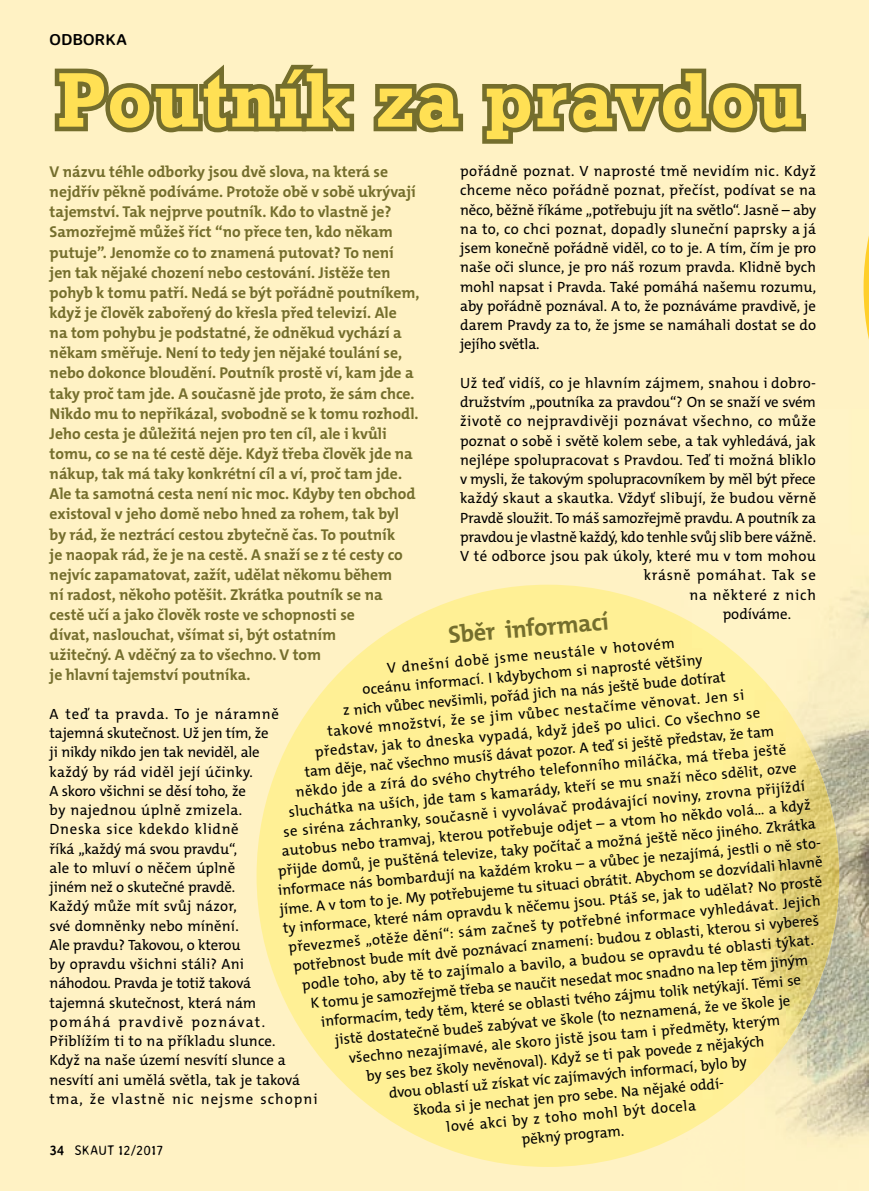
<style>
.page{position:relative;width:869px;height:1191px;background:#fff}
.page>*{position:absolute;margin:0;border:0;box-sizing:border-box;transform-origin:0 0}
.t1{font:77px "Geometric Slabserif 712 Md AT Bold";letter-spacing:.05em;color:#ffe054}
.t2{font:700 24.5px "The Mix C5";color:#746e2d}
.t3{font:700 15.75px/20.1px "The Mix C5";color:#746e2d}
.t4{font:700 15.75px "Averia Sans Libre";color:#000;scale:1.08 1}
.t5{font:14.88px/19.2px "The Mix C5";letter-spacing:.005em;color:#000}
.t6{font:14.88px "The Mix C5";letter-spacing:.035em;color:#000}
.t7{font:14.88px "The Mix C5";letter-spacing:.025em;color:#000}
.t8{font:14.88px "The Mix C5";letter-spacing:.05em;color:#000}
.t9{font:300 14px "Averia Sans Libre";letter-spacing:.01em;color:#000;scale:.95 1}
.s1{font-weight:700}
</style>
<div class="page">
<div style="left:0;top:0;width:868px;height:1191px;background:#fff2c4"></div>
<img style="left:838px;top:709px;width:30px;height:60px">
<img style="left:806px;top:769px;width:62px;height:370px">
<img style="left:786px;top:1077px;width:20px;height:53px">
<svg style="left:256px;top:584px;width:425px;height:583px;fill:#fff095"></svg>
<img style="left:681px;top:617px;width:105px;height:517px">
<img style="left:786px;top:705px;width:52px;height:372px">
<svg style="left:863px;top:241px;width:5px;height:94px"></svg>
<svg style="left:54px;top:64px;width:301px;height:69px"></svg>
<svg style="left:373px;top:83px;width:91px;height:50px;background:#8c8547"></svg>
<svg style="left:482px;top:68px;width:324px;height:76px"></svg>
<p class="t4" style="left:50px;top:30px;width:73px">ODBORka</p>
<h1 class="t1" style="left:58px;top:55px;width:745px">Poutník za pravdou</h1>
<p class="t5" style="left:460px;top:162px;width:357px;text-align:justify">pořádně poznat. V naprosté tmě nevidím nic. Když chceme něco pořádně poznat, přečíst, podívat se na něco, běžně říkáme „potřebuju jít na světlo“. Jasně – aby na to, co chci poznat, dopadly sluneční paprsky a já jsem konečně pořádně viděl, co to je. A tím, čím je pro naše oči slunce, je pro náš rozum pravda. Klidně bych mohl napsat i Pravda. Také pomáhá našemu rozumu, aby pořádně poznával. A to, že poznáváme pravdivě, je darem Pravdy za to, že jsme se namáhali dostat se do jejího světla.</p>
<p class="t7" style="left:460px;top:373px;width:357px">Už teď vidíš, co je hlavním zájmem, snahou i do bro-</p>
<p class="t5" style="left:460px;top:392px;width:357px">družstvím „poutníka za pravdou“? On se snaží ve svém</p>
<p class="t6" style="left:460px;top:412px;width:357px">životě co nejpravdivěji poznávat všechno, co může</p>
<p class="t5" style="left:460px;top:431px;width:357px">poznat o sobě i světě kolem sebe, a tak vyhledává, jak</p>
<p class="t5" style="left:460px;top:450px;width:357px">nejlépe spolupracovat s Pravdou. Teď ti možná bliklo</p>
<p class="t5" style="left:460px;top:469px;width:357px">v mysli, že takovým spolupracovníkem by měl být přece</p>
<p class="t5" style="left:460px;top:489px;width:357px">každý skaut a skautka. Vždyť slibují, že budou věrně</p>
<p class="t5" style="left:460px;top:508px;width:357px">Pravdě sloužit. To máš samozřejmě pravdu. A poutník za</p>
<p class="t5" style="left:460px;top:527px;width:357px">pravdou je vlastně každý, kdo tenhle svůj slib bere vážně.</p>
<p class="t5" style="left:460px;top:546px;width:357px">V té odborce jsou pak úkoly, které mu v tom mohou</p>
<p class="t8" style="left:643px;top:566px;width:173px">krásně pomáhat. Tak se</p>
<p class="t8" style="left:689px;top:585px;width:128px">na některé z nich</p>
<p class="t5" style="left:722px;top:604px;width:70px">podíváme.</p>
<p class="t3" style="left:50px;top:162px;width:371px">V názvu téhle odborky jsou dvě slova, na která se nejdřív pěkně podíváme. Protože obě v sobě ukrývají tajemství. Tak nejprve poutník. Kdo to vlastně je?<br>Samozřejmě můžeš říct “no přece ten, kdo někam putuje”. Jenomže co to znamená putovat? To není jen tak nějaké chození nebo cestování. Jistěže ten pohyb k tomu patří. Nedá se být pořádně poutníkem, když je člověk zabořený do křesla před televizí. Ale<br>na tom pohybu je podstatné, že odněkud vychází a někam směřuje. Není to tedy jen nějaké toulání se, nebo dokonce bloudění. Poutník prostě ví, kam jde a taky proč tam jde. A současně jde proto, že sám chce.<br>Nikdo mu to nepřikázal, svobodně se k tomu rozhodl.<br>Jeho cesta je důležitá nejen pro ten cíl, ale i kvůli tomu, co se na té cestě děje. Když třeba člověk jde na nákup, tak má taky konkrétní cíl a ví, proč tam jde.<br>Ale ta samotná cesta není nic moc. Kdyby ten obchod existoval v jeho domě nebo hned za rohem, tak byl by rád, že neztrácí cestou zbytečně čas. To poutník<br>je naopak rád, že je na cestě. A snaží se z té cesty co nejvíc zapamatovat, zažít, udělat někomu během<br>ní radost, někoho potěšit. Zkrátka poutník se na cestě učí a jako člověk roste ve schopnosti se<br>dívat, naslouchat, všímat si, být ostatním<br>užitečný. A vděčný za to všechno. V tom<br>je hlavní tajemství poutníka.</p>
<p class="t5" style="left:50px;top:704px;width:269px">A teď ta pravda. To je náramně tajemná skutečnost. Už jen tím, že<br>ji nikdy nikdo jen tak neviděl, ale<br>každý by rád viděl její účinky.<br>A skoro všichni se děsí toho, že<br>by najednou úplně zmizela.<br>Dneska sice kdekdo klidně<br>říká „každý má svou pravdu“,<br>ale to mluví o něčem úplně<br>jiném než o skutečné pravdě.<br>Každý může mít svůj názor,<br>své domněnky nebo mínění.<br>Ale pravdu? Takovou, o kterou<br>by opravdu všichni stáli? Ani<br>náhodou. Pravda je totiž taková<br>tajemná skutečnost, která nám pomáhá pravdivě poznávat.<br>Přiblížím ti to na příkladu slunce.<br>Když na naše území nesvítí slunce a nesvítí ani umělá světla, tak je taková tma, že vlastně nic nejsme schopni</p>
<h2 class="t2" style="left:447px;top:619px;width:162px;rotate:-5deg">Sběr informací</h2>
<p class="t5" style="left:259px;top:669px;width:548px;text-align:center;rotate:-5deg">V dnešní době jsme neustále v hotovém<br>oceánu informací. I kdybychom si naprosté většiny<br>z nich vůbec nevšimli, pořád jich na nás ještě bude dotírat<br>takové množství, že se jim vůbec nestačíme věnovat. Jen si<br>představ, jak to dneska vypadá, když jdeš po ulici. Co všechno se<br>tam děje, nač všechno musíš dávat pozor. A teď si ještě představ, že tam<br>někdo jde a zírá do svého chytrého telefonního miláčka, má třeba ještě sluchátka na uších, jde tam s kamarády, kteří se mu snaží něco sdělit, ozve<br>se siréna záchranky, současně i vyvolávač prodávající noviny, zrovna přijíždí autobus nebo tramvaj, kterou potřebuje odjet – a vtom ho někdo volá… a když přijde domů, je puštěná televize, taky počítač a možná ještě něco jiného. Zkrátka informace nás bombardují na každém kroku – a vůbec je nezajímá, jestli o ně sto&shy;jíme. A v tom to je. My potřebujeme tu situaci obrátit. Abychom se dozvídali hlavně ty informace, které nám opravdu k něčemu jsou. Ptáš se, jak to udělat? No prostě převezmeš „otěže dění“: sám začneš ty potřebné informace vyhledávat. Jejich potřebnost bude mít dvě poznávací znamení: budou z oblasti, kterou si vybereš podle toho, aby tě to zajímalo a bavilo, a budou se opravdu té oblasti týkat.<br>K tomu je samozřejmě třeba se naučit nesedat moc snadno na lep těm jiným informacím, tedy těm, které se oblasti tvého zájmu tolik netýkají. Těmi se<br>jistě dostatečně budeš zabývat ve škole (to neznamená, že ve škole je<br>všechno nezajímavé, ale skoro jistě jsou tam i předměty, kterým<br>by ses bez školy nevěnoval). Když se ti pak povede z nějakých<br>dvou oblastí už získat víc zajímavých informací, bylo by<br>škoda si je nechat jen pro sebe. Na nějaké oddí-<br>lové akci by z toho mohl být docela<br>pěkný program.</p>
<p class="t9" style="left:50px;top:1142px;width:121px"><span class="s1">34</span> SKAUT 12/2017</p>
</div>
